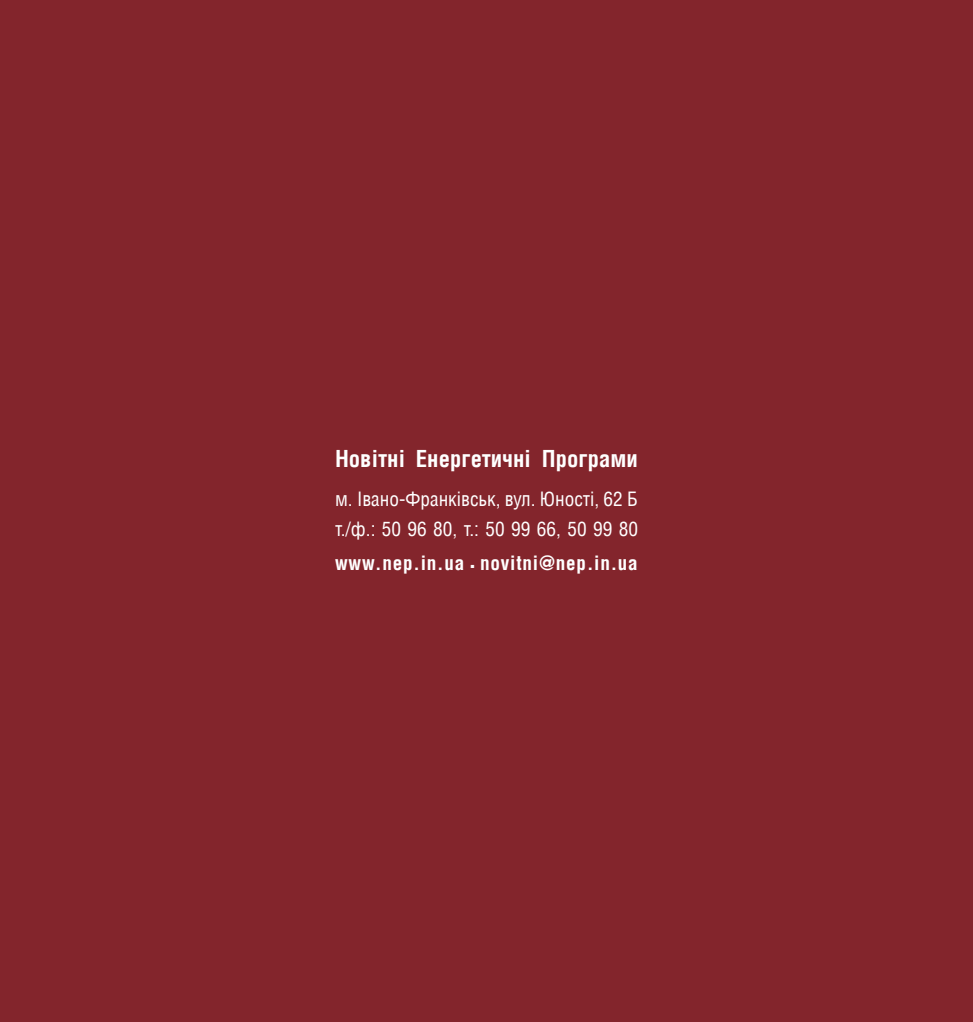
<style>
.page{position:relative;width:973px;height:1022px;background:#fff}
.page>*{position:absolute;margin:0;border:0;box-sizing:border-box;transform-origin:0 0}
.t1{font:700 22.75px "AG Letterica Condensed";color:#fff}
.t2{font:19.25px/29.4px "AG Letterica Condensed";color:#fff}
.t3{font:700 19.25px "AG Letterica Condensed";letter-spacing:.04em;color:#fff}
.s1{font-size:24.5px}
</style>
<div class="page">
<div style="left:0;top:0;width:972px;height:1022px;background:#83252c"></div>
<p class="t1" style="left:335px;top:445px;width:304px">Новітні Енергетичні Програми</p>
<p class="t2" style="left:335px;top:484px;width:304px">м. Івано-Франківськ, вул. Юності, 62 Б т./ф.: 50 96 80, т.: 50 99 66, 50 99 80</p>
<p class="t3" style="left:335px;top:551px;width:304px">www.nep.in.ua <span class="s1">.</span> novitni@nep.in.ua</p>
</div>
